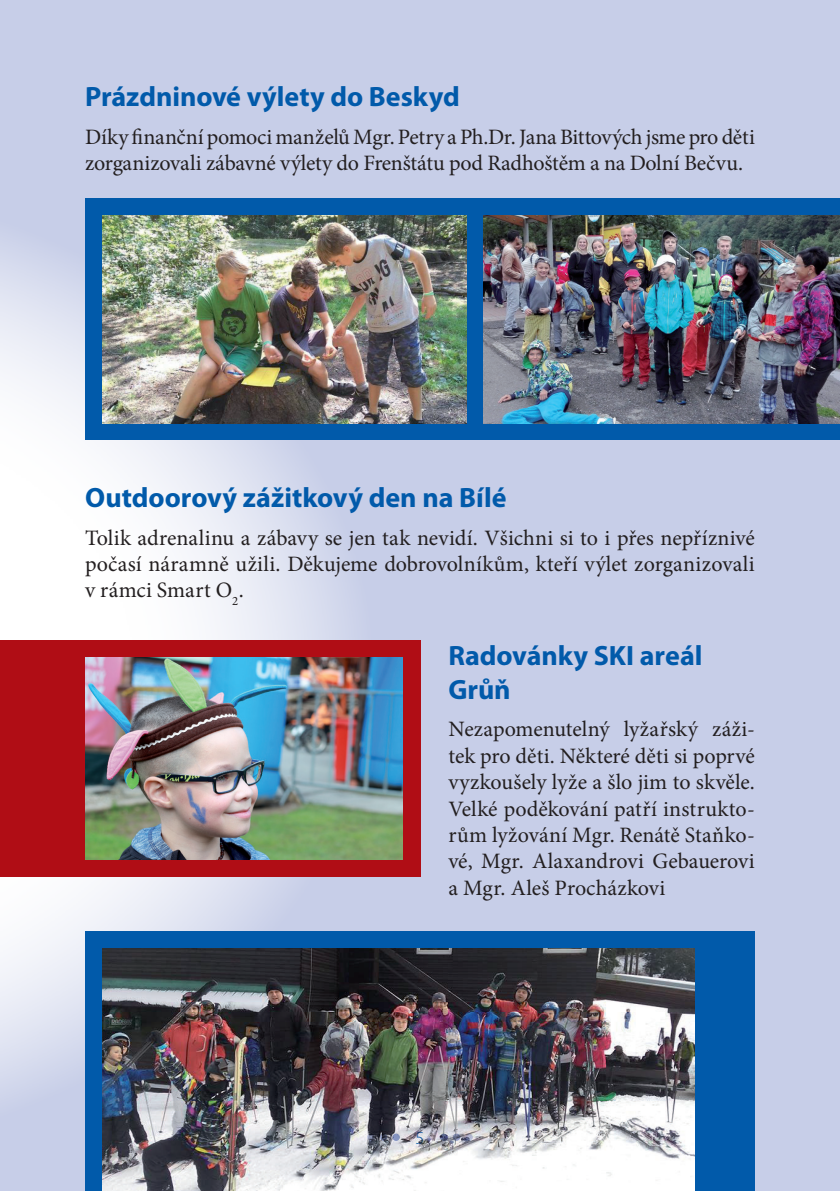
<style>
.page{position:relative;width:840px;height:1191px;background:#fff}
.page>*{position:absolute;margin:0;border:0;box-sizing:border-box;transform-origin:0 0}
.t1{font:700 28px/33.6px "Myriad Pro";color:#015aaa}
.t2{font:22px/26.4px "Minion Pro";letter-spacing:-.005em;color:#231f20;text-align:justify}
.t3{font:300 18px "Myriad Pro";color:#015aaa}
</style>
<div class="page">
<div style="left:0;top:0;width:839px;height:1191px;background:#c7cee8"></div>
<svg style="left:0;top:248px;width:374px;height:841px"></svg>
<div style="left:85px;top:198px;width:754px;height:242px;background:#015aaa"></div>
<div style="left:0;top:641px;width:420px;height:236px;background:#b00d15"></div>
<div style="left:85px;top:931px;width:669px;height:260px;background:#015aaa"></div>
<img style="left:102px;top:215px;width:364px;height:208px">
<img style="left:483px;top:215px;width:356px;height:208px">
<img style="left:85px;top:658px;width:318px;height:202px">
<img style="left:102px;top:948px;width:592px;height:243px">
<svg style="left:367px;top:1133px;width:7px;height:8px"></svg>
<svg style="left:379px;top:1133px;width:8px;height:8px"></svg>
<svg style="left:392px;top:1133px;width:7px;height:8px"></svg>
<svg style="left:440px;top:1133px;width:7px;height:8px"></svg>
<svg style="left:452px;top:1133px;width:8px;height:8px"></svg>
<svg style="left:465px;top:1133px;width:7px;height:8px"></svg>
<p class="t1" style="left:85px;top:79px;width:376px">Prázdninové výlety do Beskyd</p>
<p class="t2" style="left:85px;top:124px;width:671px">Díky finanční pomoci manželů Mgr. Petry a Ph.Dr. Jana Bittových jsme pro děti zorganizovali zábavné výlety do Frenštátu pod Radhoštěm a na Dolní Bečvu.</p>
<p class="t1" style="left:85px;top:479px;width:423px">Outdoorový zážitkový den na Bílé</p>
<p class="t2" style="left:85px;top:524px;width:671px">Tolik adrenalinu a zábavy se jen tak nevidí. Všichni si to i přes nepříznivé počasí náramně užili. Děkujeme dobrovolníkům, kteří výlet zorganizovali v rámci Smart O<sub>2</sub>.</p>
<p class="t1" style="left:448px;top:638px;width:255px">Radovánky SKI areál<br>Grůň</p>
<p class="t2" style="left:448px;top:716px;width:308px">Nezapomenutelný lyžařský záži&shy;tek pro děti. Některé děti si poprvé vyzkoušely lyže a šlo jim to skvěle.<br>Velké poděkování patří instrukto&shy;rům lyžování Mgr. Renátě Staňko&shy;vé, Mgr. Alaxandrovi Gebauerovi a Mgr. Aleš Procházkovi</p>
<p class="t3" style="left:415px;top:1127px;width:10px">5</p>
</div>
